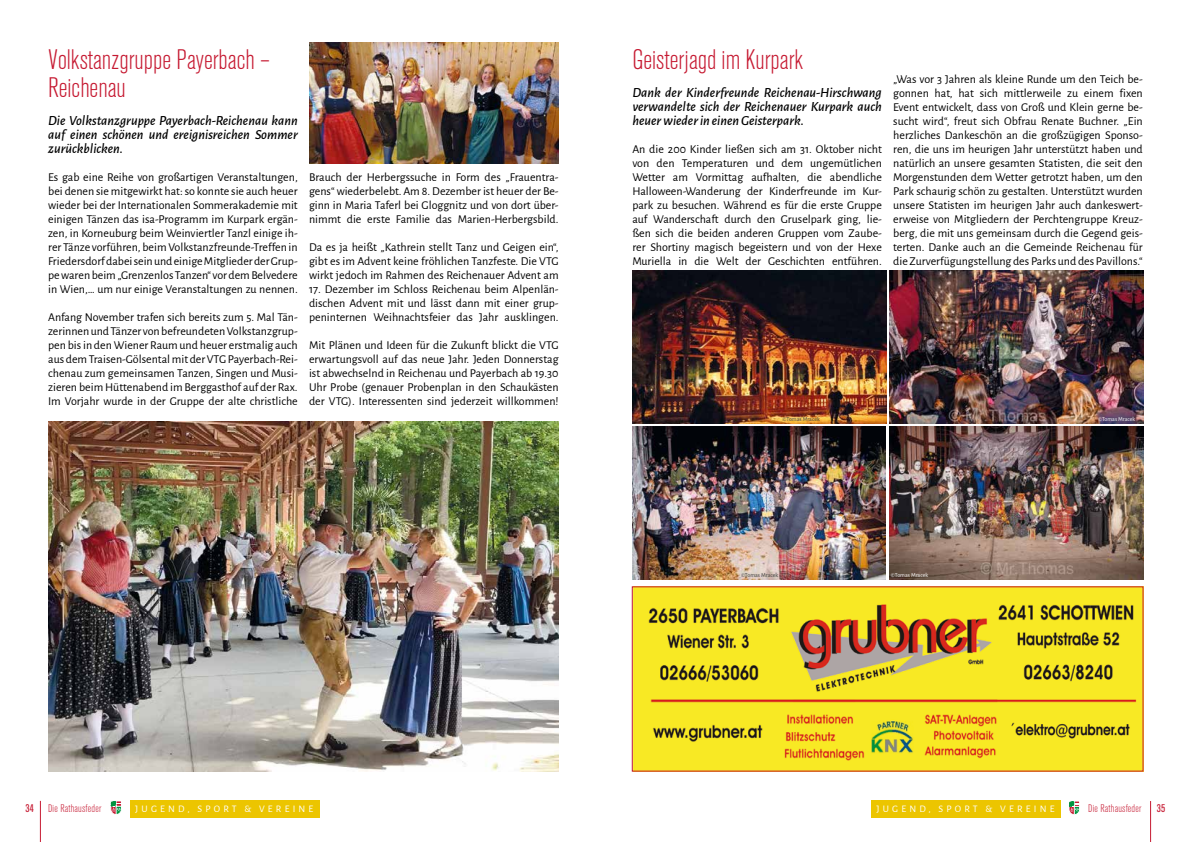
<style>
.page{position:relative;width:1191px;height:842px;background:#fff}
.page>*{position:absolute;margin:0;border:0;box-sizing:border-box;transform-origin:0 0}
.t1{font:300 condensed 28px/28px "Akzidenz Grotesk BQ";color:#c61a32}
.t2{font:italic 500 14px/14px "Alegreya Sans";color:#000;text-align:justify}
.t3{font:12px/14px "Alegreya Sans";color:#000;text-align:justify}
.t4{font:300 condensed 11px "Akzidenz Grotesk BQ";letter-spacing:.02em;color:#c61a32}
.t5{font:condensed 11px "Akzidenz Grotesk BQ";color:#c61a32}
.t6{font:10px "Alegreya Sans";letter-spacing:.32em;color:#fff}
.t7{font:6px "Alegreya Sans";color:#3c3c3b}
.t8{font:6px "Alegreya Sans";color:#fff}
</style>
<div class="page">
<div style="left:870px;top:800px;width:190px;height:17px;background:#ecc500"></div>
<div style="left:130px;top:800px;width:189px;height:17px;background:#ecc500"></div>
<hr style="left:40px;top:801px;width:1px;height:41px;background:#c61a32">
<hr style="left:1150px;top:801px;width:1px;height:41px;background:#c61a32">
<svg style="left:111px;top:801px;width:10px;height:13px"></svg>
<svg style="left:1069px;top:801px;width:10px;height:14px"></svg>
<img style="left:48px;top:421px;width:510px;height:350px">
<img style="left:309px;top:43px;width:249px;height:120px">
<img style="left:889px;top:426px;width:254px;height:154px">
<img style="left:889px;top:270px;width:254px;height:154px">
<img style="left:632px;top:270px;width:254px;height:154px">
<img style="left:632px;top:426px;width:254px;height:154px">
<img style="left:634px;top:588px;width:507px;height:182px">
<h1 class="t1" style="left:48px;top:46px;width:223px">Volkstanzgruppe Payerbach –<br>Reichenau</h1>
<p class="t2" style="left:48px;top:113px;width:251px">Die Volkstanzgruppe Payerbach-Reichenau kann auf einen schönen und ereignisreichen Sommer zurückblicken.</p>
<p class="t3" style="left:48px;top:170px;width:251px">Es gab eine Reihe von großartigen Veranstaltungen, bei denen sie mitgewirkt hat: so konnte sie auch heuer wieder bei der Internationalen Sommerakademie mit einigen Tänzen das isa-Programm im Kurpark ergän&shy;zen, in Korneuburg beim Weinviertler Tanzl einige ih&shy;rer Tänze vorführen, beim Volkstanzfreunde-Treffen in Friedersdorf dabei sein und einige Mitglieder der Grup&shy;pe waren beim „Grenzenlos Tanzen“ vor dem Belvedere in Wien,… um nur einige Veranstaltungen zu nennen.</p>
<p class="t3" style="left:48px;top:310px;width:251px">Anfang November trafen sich bereits zum 5. Mal Tän&shy;zerinnen und Tänzer von befreundeten Volkstanzgrup&shy;pen bis in den Wiener Raum und heuer erstmalig auch aus dem Traisen-Gölsental mit der VTG Payerbach-Rei&shy;chenau zum gemeinsamen Tanzen, Singen und Musi&shy;zieren beim Hüttenabend im Berggasthof auf der Rax.<br>Im Vorjahr wurde in der Gruppe der alte christliche</p>
<p class="t3" style="left:309px;top:170px;width:251px">Brauch der Herbergssuche in Form des „Frauentra&shy;gens“ wiederbelebt. Am 8. Dezember ist heuer der Be&shy;ginn in Maria Taferl bei Gloggnitz und von dort über&shy;nimmt die erste Familie das Marien-Herbergsbild.</p>
<p class="t3" style="left:309px;top:240px;width:251px">Da es ja heißt „Kathrein stellt Tanz und Geigen ein“, gibt es im Advent keine fröhlichen Tanzfeste. Die VTG wirkt jedoch im Rahmen des Reichenauer Advent am</p>
<p class="t3" style="left:309px;top:282px;width:251px">17. Dezember im Schloss Reichenau beim Alpenlän&shy;dischen Advent mit und lässt dann mit einer grup&shy;peninternen Weihnachtsfeier das Jahr ausklingen.</p>
<p class="t3" style="left:309px;top:338px;width:251px">Mit Plänen und Ideen für die Zukunft blickt die VTG erwartungsvoll auf das neue Jahr. Jeden Donnerstag ist abwechselnd in Reichenau und Payerbach ab 19.30<br>Uhr Probe (genauer Probenplan in den Schaukästen der VTG). Interessenten sind jederzeit willkommen!</p>
<h1 class="t1" style="left:632px;top:46px;width:172px">Geisterjagd im Kurpark</h1>
<p class="t2" style="left:632px;top:85px;width:251px">Dank der Kinderfreunde Reichenau-Hirschwang verwandelte sich der Reichenauer Kurpark auch heuer wieder in einen Geisterpark.</p>
<p class="t3" style="left:632px;top:142px;width:251px">An die 200 Kinder ließen sich am 31. Oktober nicht von den Temperaturen und dem ungemütlichen Wetter am Vormittag aufhalten, die abendliche Halloween-Wanderung der Kinderfreunde im Kur&shy;park zu besuchen. Während es für die erste Gruppe auf Wanderschaft durch den Gruselpark ging, lie&shy;ßen sich die beiden anderen Gruppen vom Zaube&shy;rer Shortiny magisch begeistern und von der Hexe Muriella in die Welt der Geschichten entführen.</p>
<p class="t3" style="left:893px;top:72px;width:251px">„Was vor 3 Jahren als kleine Runde um den Teich be&shy;gonnen hat, hat sich mittlerweile zu einem fixen Event entwickelt, dass von Groß und Klein gerne be&shy;sucht wird“, freut sich Obfrau Renate Buchner. „Ein herzliches Dankeschön an die großzügigen Sponso&shy;ren, die uns im heurigen Jahr unterstützt haben und natürlich an unsere gesamten Statisten, die seit den Morgenstunden dem Wetter getrotzt haben, um den Park schaurig schön zu gestalten. Unterstützt wurden unsere Statisten im heurigen Jahr auch dankeswert&shy;erweise von Mitgliedern der Perchtengruppe Kreuz&shy;berg, die mit uns gemeinsam durch die Gegend geis&shy;terten. Danke auch an die Gemeinde Reichenau für die Zurverfügungstellung des Parks und des Pavillons.“</p>
<p class="t7" style="left:782px;top:415px;width:39px">©Tomas Mracek</p>
<p class="t8" style="left:1098px;top:415px;width:39px">©Tomas Mracek</p>
<p class="t7" style="left:741px;top:571px;width:39px">©Tomas Mracek</p>
<p class="t8" style="left:891px;top:571px;width:39px">©Tomas Mracek</p>
<p class="t5" style="left:25px;top:802px;width:10px">34</p>
<p class="t4" style="left:48px;top:802px;width:55px">Die Rathausfeder</p>
<p class="t6" style="left:135px;top:802px;width:180px">JUGEND, SPORT &amp; VEREINE</p>
<p class="t6" style="left:876px;top:802px;width:180px">JUGEND, SPORT &amp; VEREINE</p>
<p class="t4" style="left:1088px;top:802px;width:55px">Die Rathausfeder</p>
<p class="t5" style="left:1156px;top:802px;width:10px">35</p>
</div>
